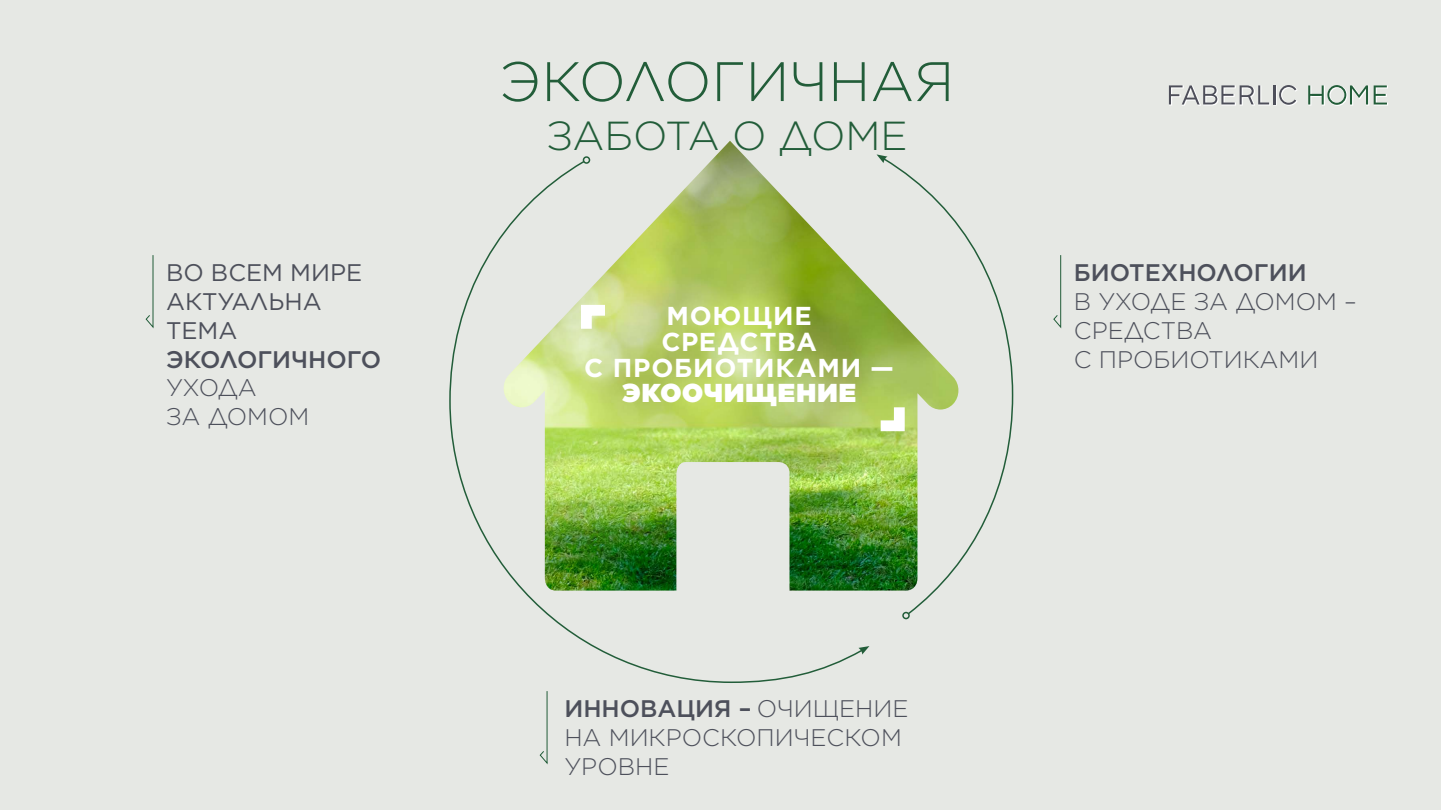
<style>
.page{position:relative;width:1441px;height:810px;background:#fff}
.page>*{position:absolute;margin:0;border:0;box-sizing:border-box;transform-origin:0 0}
.t1{font:300 55.5px "Gotham";color:#225d39}
.t2{font:300 40.5px "Gotham";letter-spacing:-.01em;color:#225d39}
.t3{font:700 25.95px/26px "Gotham";letter-spacing:.025em;color:#fff;text-align:center}
.t4{font:900 25.95px "Gotham";letter-spacing:.045em;color:#fff}
.t5{font:300 24px/28.8px "Gotham";color:#4d505b}
.t6{font:500 24px "Gotham";color:#4d505b}
.t7{font:24px/28.8px "Gotham";color:#4d505b}
.s1{font-weight:500}
</style>
<div class="page">
<div style="left:0;top:0;width:1440px;height:810px;background:#e6e8e4"></div>
<svg style="left:869px;top:397px;width:12px;height:40px"></svg>
<svg style="left:145px;top:254px;width:9px;height:75px"></svg>
<svg style="left:539px;top:690px;width:8px;height:75px"></svg>
<svg style="left:1052px;top:254px;width:9px;height:75px"></svg>
<img style="left:448px;top:160px;width:416px;height:524px">
<div style="left:582px;top:156px;width:8px;height:8px;border:2px solid #225d39;border-radius:50%"></div>
<svg style="left:858px;top:646px;width:11px;height:9px"></svg>
<svg style="left:881px;top:157px;width:132px;height:459px;background:#d1dbc3"></svg>
<div style="left:902px;top:612px;width:7px;height:7px;border:2px solid #225d39;border-radius:50%"></div>
<svg style="left:876px;top:154px;width:11px;height:9px"></svg>
<svg style="left:1168px;top:85px;width:129px;height:21px;background:#c1c2c3"></svg>
<svg style="left:1307px;top:85px;width:80px;height:21px;background:#b6c7bb"></svg>
<p class="t7" style="left:166px;top:258px;width:197px">ВО ВСЕМ МИРЕ<br>АКТУАЛЬНА<br>ТЕМА</p>
<p class="t6" style="left:166px;top:343px;width:216px">ЭКОЛОГИЧНОГО</p>
<p class="t5" style="left:166px;top:373px;width:145px">УХОДА<br>ЗА ДОМОМ</p>
<h1 class="t1" style="left:500px;top:46px;width:456px">ЭКОЛОГИЧНАЯ</h1>
<h2 class="t2" style="left:546px;top:110px;width:362px">ЗАБОТА О ДОМЕ</h2>
<p class="t3" style="left:584px;top:302px;width:311px">МОЮЩИЕ<br>СРЕДСТВА<br>С ПРОБИОТИКАМИ —</p>
<p class="t4" style="left:622px;top:375px;width:235px">ЭКООЧИЩЕНИЕ</p>
<p class="t5" style="left:564px;top:694px;width:346px"><span class="s1">ИННОВАЦИЯ –</span> ОЧИЩЕНИЕ<br>НА МИКРОСКОПИЧЕСКОМ<br>УРОВНЕ</p>
<p class="t6" style="left:1073px;top:257px;width:234px">БИОТЕХНОЛОГИИ</p>
<p class="t5" style="left:1073px;top:286px;width:284px">В УХОДЕ ЗА ДОМОМ –<br>СРЕДСТВА<br>С ПРОБИОТИКАМИ</p>
</div>
